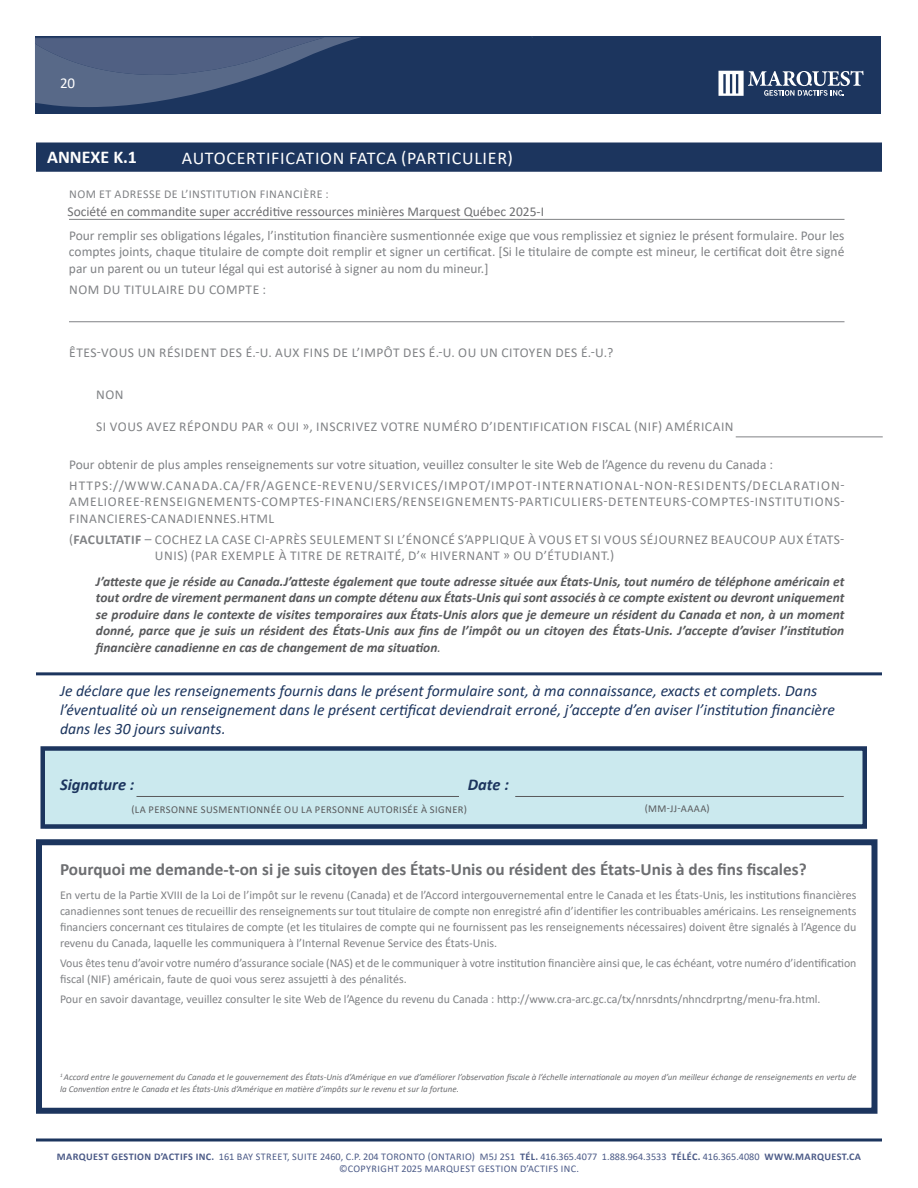
<style>
.page{position:relative;width:918px;height:1188px;background:#fff}
.page>*{position:absolute;margin:0;border:0;box-sizing:border-box;transform-origin:0 0}
.t1{font:18px "Calibri";letter-spacing:.04em;color:#fff}
.t2{font:700 18px "Calibri";color:#fff}
.t3{font:700 17.25px "Calibri";color:#6d6e71}
.t4{font:italic 700 16.5px "Calibri";color:#1c355e}
.t5{font:italic 15.75px/18.9px "Calibri";color:#1c355e}
.t6{font:15px "Calibri";color:#fff}
.t7{font:13.5px/16.5px "Calibri";letter-spacing:.04em;color:#808285}
.t8{font:italic 700 13.5px/16.5px "Calibri";color:#58595b;text-align:justify}
.t9{font:13.5px/21px "Calibri";color:#808285}
.t10{font:13.5px "Calibri";color:#6d6e71}
.t11{font:12px/15.8px "Calibri";color:#808285;text-align:justify}
.t12{font:12px "Calibri";letter-spacing:.04em;color:#808285}
.t13{font:10.5px "Calibri";letter-spacing:.04em;color:#58595b}
.t14{font:10.2px/12px "Calibri";letter-spacing:.03em;color:#4b5a87;text-align:center}
.t15{font:italic 9px/12px "Calibri";color:#6d6e71}
.s1{font-weight:700}
.s2{font-weight:400}
</style>
<div class="page">
<div style="left:35px;top:36px;width:846px;height:78px;background:#1c355e"></div>
<svg style="left:718px;top:71px;width:146px;height:25px"></svg>
<svg style="left:36px;top:1138px;width:846px;height:4px"></svg>
<svg style="left:35px;top:37px;width:325px;height:70px"></svg>
<div style="left:45px;top:748px;width:817px;height:81px;background:#cbe9ee"></div>
<hr style="left:69px;top:219px;width:775px;height:1px;background:#808285">
<div style="left:36px;top:839px;width:842px;height:275px;border:6px solid #1c355e"></div>
<hr style="left:36px;top:672px;width:846px;height:3px;background:#1c355e">
<hr style="left:136px;top:796px;width:323px;height:1px;background:#58595b">
<hr style="left:515px;top:796px;width:329px;height:1px;background:#58595b">
<div style="left:36px;top:142px;width:846px;height:30px;background:#1c355e"></div>
<div style="left:40px;top:746px;width:827px;height:83px;border:4px solid #1c355e"></div>
<hr style="left:736px;top:436px;width:147px;height:1px;background:#808285">
<hr style="left:69px;top:321px;width:775px;height:1px;background:#808285">
<p class="t6" style="left:60px;top:73px;width:17px">20</p>
<h1 class="t2" style="left:47px;top:144px;width:91px">ANNEXE K.1</h1>
<h1 class="t1" style="left:182px;top:146px;width:333px">AUTOCERTIFICATION FATCA (PARTICULIER)</h1>
<p class="t10" style="left:68px;top:202px;width:478px">Société en commandite super accréditive ressources minières Marquest Québec 2025-I</p>
<p class="t12" style="left:69px;top:186px;width:261px">NOM ET ADRESSE DE L’INSTITUTION FINANCIÈRE :</p>
<p class="t7" style="left:69px;top:227px;width:777px;text-align:justify">Pour remplir ses obligations légales, l’institution financière susmentionnée exige que vous remplissiez et signiez le présent formulaire. Pour les comptes joints, chaque titulaire de compte doit remplir et signer un certificat. [Si le titulaire de compte est mineur, le certificat doit être signé par un parent ou un tuteur légal qui est autorisé à signer au nom du mineur.]</p>
<p class="t7" style="left:69px;top:281px;width:199px">NOM DU TITULAIRE DU COMPTE :</p>
<p class="t7" style="left:69px;top:344px;width:546px">ÊTES-VOUS UN RÉSIDENT DES É.-U. AUX FINS DE L’IMPÔT DES É.-U. OU UN CITOYEN DES É.-U.?</p>
<p class="t7" style="left:96px;top:386px;width:29px">NON</p>
<p class="t7" style="left:96px;top:418px;width:639px">SI VOUS AVEZ RÉPONDU PAR « OUI », INSCRIVEZ VOTRE NUMÉRO D’IDENTIFICATION FISCAL (NIF) AMÉRICAIN</p>
<p class="t9" style="left:69px;top:453px;width:777px">Pour obtenir de plus amples renseignements sur votre situation, veuillez consulter le site Web de l’Agence du revenu du Canada :<br>HTTPS://WWW.CANADA.CA/FR/AGENCE-REVENU/SERVICES/IMPOT/IMPOT-INTERNATIONAL-NON-RESIDENTS/DECLARATION-</p>
<p class="t7" style="left:69px;top:493px;width:777px">AMELIOREE-RENSEIGNEMENTS-COMPTES-FINANCIERS/RENSEIGNEMENTS-PARTICULIERS-DETENTEURS-COMPTES-INSTITUTIONS-<br>FINANCIERES-CANADIENNES.HTML</p>
<p class="t7" style="left:155px;top:531px;width:691px;text-indent:-86px">(<span class="s1">FACULTATIF</span> – COCHEZ LA CASE CI-APRÈS SEULEMENT SI L’ÉNONCÉ S’APPLIQUE À VOUS ET SI VOUS SÉJOURNEZ BEAUCOUP AUX ÉTATS-<br>UNIS) (PAR EXEMPLE À TITRE DE RETRAITÉ, D’« HIVERNANT » OU D’ÉTUDIANT.)</p>
<p class="t8" style="left:96px;top:573px;width:750px">J’atteste que je réside au Canada.J’atteste également que toute adresse située aux États-Unis, tout numéro de téléphone américain et tout ordre de virement permanent dans un compte détenu aux États-Unis qui sont associés à ce compte existent ou devront uniquement se produire dans le contexte de visites temporaires aux États-Unis alors que je demeure un résident du Canada et non, à un moment donné, parce que je suis un résident des États-Unis aux fins de l’impôt ou un citoyen des États-Unis. J’accepte d’aviser l’institution financière canadienne en cas de changement de ma situation<span class="s2">.</span></p>
<p class="t5" style="left:60px;top:681px;width:777px">Je déclare que les renseignements fournis dans le présent formulaire sont, à ma connaissance, exacts et complets. Dans l’éventualité où un renseignement dans le présent certificat deviendrait erroné, j’accepte d’en aviser l’institution financière dans les 30 jours suivants.</p>
<h3 class="t4" style="left:60px;top:773px;width:76px">Signature :</h3>
<h3 class="t4" style="left:468px;top:773px;width:43px">Date :</h3>
<p class="t13" style="left:131px;top:802px;width:337px">(LA PERSONNE SUSMENTIONNÉE OU LA PERSONNE AUTORISÉE À SIGNER)</p>
<p class="t13" style="left:645px;top:801px;width:67px">(MM-JJ-AAAA)</p>
<h2 class="t3" style="left:60px;top:857px;width:748px">Pourquoi me demande-t-on si je suis citoyen des États-Unis ou résident des États-Unis à des fins fiscales?</h2>
<p class="t11" style="left:60px;top:887px;width:798px">En vertu de la Partie XVIII de la Loi de l’impôt sur le revenu (Canada) et de l’Accord intergouvernemental entre le Canada et les États-Unis, les institutions financières canadiennes sont tenues de recueillir des renseignements sur tout titulaire de compte non enregistré afin d’identifier les contribuables américains. Les renseignements financiers concernant ces titulaires de compte (et les titulaires de compte qui ne fournissent pas les renseignements nécessaires) doivent être signalés à l’Agence du revenu du Canada, laquelle les communiquera à l’Internal Revenue Service des États-Unis.</p>
<p class="t11" style="left:60px;top:955px;width:798px">Vous êtes tenu d’avoir votre numéro d’assurance sociale (NAS) et de le communiquer à votre institution financière ainsi que, le cas échéant, votre numéro d’identification fiscal (NIF) américain, faute de quoi vous serez assujetti à des pénalités.</p>
<p class="t11" style="left:60px;top:991px;width:762px">Pour en savoir davantage, veuillez consulter le site Web de l’Agence du revenu du Canada : http://www.cra-arc.gc.ca/tx/nnrsdnts/nhncdrprtng/menu-fra.html.</p>
<p class="t15" style="left:60px;top:1071px;width:798px"><sup>1</sup> Accord entre le gouvernement du Canada et le gouvernement des États-Unis d’Amérique en vue d’améliorer l’observation fiscale à l’échelle internationale au moyen d’un meilleur échange de renseignements en vertu de la Convention entre le Canada et les États-Unis d’Amérique en matière d’impôts sur le revenu et sur la fortune.</p>
<p class="t14" style="left:57px;top:1150px;width:806px"><span class="s1">MARQUEST GESTION D’ACTIFS INC.</span> 161 BAY STREET, SUITE 2460, C.P. 204 TORONTO (ONTARIO) M5J 2S1 <span class="s1">TÉL.</span> 416.365.4077 1.888.964.3533 <span class="s1">TÉLÉC.</span> 416.365.4080 <span class="s1">WWW.MARQUEST.CA </span>©COPYRIGHT 2025 MARQUEST GESTION D’ACTIFS INC.</p>
</div>
